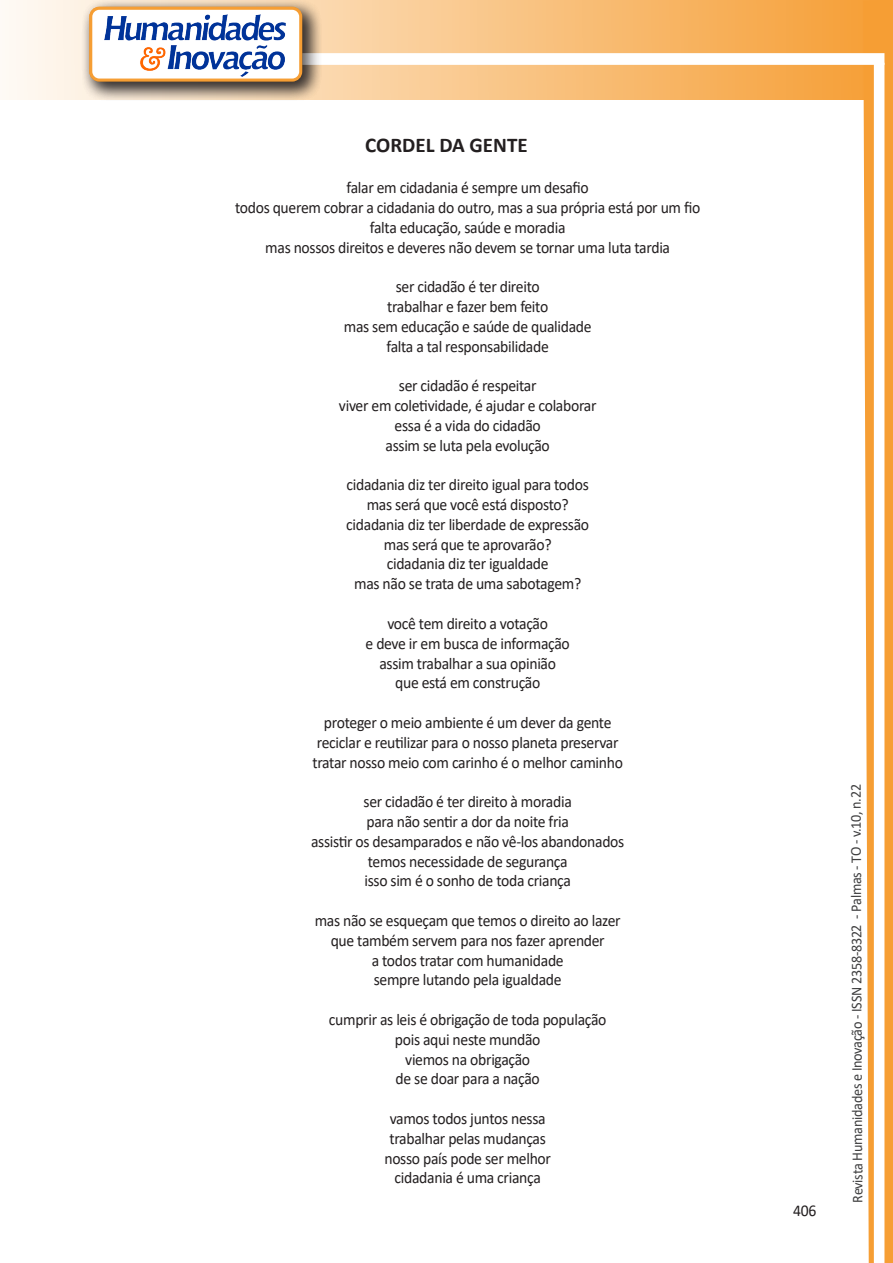
<style>
.page{position:relative;width:893px;height:1263px;background:#fff}
.page>*{position:absolute;margin:0;border:0;box-sizing:border-box;transform-origin:0 0}
.Titulo_2{font:700 21px "Calibri";color:#231f20}
.texto{font:16.5px "Calibri";letter-spacing:-.02em;color:#231f20;scale:.95 1}
.t1{font:15px "Calibri";letter-spacing:-.025em;color:#3e3e3f;scale:.95 1}
</style>
<div class="page">
<svg style="left:5px;top:0;width:858px;height:100px;background:#f9c484"></svg>
<div style="left:302px;top:53px;width:582px;height:12px;background:#fff;border:2px solid #fff"></div>
<svg style="left:863px;top:0;width:30px;height:1263px"></svg>
<div style="left:81px;top:0;width:241px;height:102px;background:#231f20;opacity:.75"></div>
<div style="left:91px;top:8px;width:210px;height:72px;background:#fff;border-radius:9px"></div>
<img style="left:104px;top:14px;width:181px;height:62px">
<div style="left:89px;top:7px;width:213px;height:75px;border:3px solid #f69e34;border-radius:9px"></div>
<p class="Titulo_2" style="left:365px;top:130px;width:164px">CORDEL DA GENTE</p>
<p class="texto" style="left:347px;top:176px;width:257px">falar em cidadania é sempre um desafio</p>
<p class="texto" style="left:235px;top:196px;width:491px">todos querem cobrar a cidadania do outro, mas a sua própria está por um fio</p>
<p class="texto" style="left:370px;top:216px;width:207px">falta educação, saúde e moradia</p>
<p class="texto" style="left:265px;top:236px;width:428px">mas nossos direitos e deveres não devem se tornar uma luta tardia</p>
<p class="texto" style="left:396px;top:275px;width:153px">ser cidadão é ter direito</p>
<p class="texto" style="left:387px;top:295px;width:171px">trabalhar e fazer bem feito</p>
<p class="texto" style="left:344px;top:315px;width:262px">mas sem educação e saúde de qualidade</p>
<p class="texto" style="left:387px;top:335px;width:172px">falta a tal responsabilidade</p>
<p class="texto" style="left:399px;top:374px;width:146px">ser cidadão é respeitar</p>
<p class="texto" style="left:339px;top:394px;width:273px">viver em coletividade, é ajudar e colaborar</p>
<p class="texto" style="left:395px;top:414px;width:155px">essa é a vida do cidadão</p>
<p class="texto" style="left:386px;top:434px;width:174px">assim se luta pela evolução</p>
<p class="texto" style="left:347px;top:473px;width:257px">cidadania diz ter direito igual para todos</p>
<p class="texto" style="left:367px;top:493px;width:214px">mas será que você está disposto?</p>
<p class="texto" style="left:346px;top:513px;width:257px">cidadania diz ter liberdade de expressão</p>
<p class="texto" style="left:384px;top:533px;width:178px">mas será que te aprovarão?</p>
<p class="texto" style="left:387px;top:552px;width:172px">cidadania diz ter igualdade</p>
<p class="texto" style="left:354px;top:572px;width:241px">mas não se trata de uma sabotagem?</p>
<p class="texto" style="left:387px;top:612px;width:171px">você tem direito a votação</p>
<p class="texto" style="left:366px;top:632px;width:217px">e deve ir em busca de informação</p>
<p class="texto" style="left:379px;top:651px;width:188px">assim trabalhar a sua opinião</p>
<p class="texto" style="left:395px;top:671px;width:154px">que está em construção</p>
<p class="texto" style="left:324px;top:711px;width:304px">proteger o meio ambiente é um dever da gente</p>
<p class="texto" style="left:317px;top:731px;width:319px">reciclar e reutilizar para o nosso planeta preservar</p>
<p class="texto" style="left:312px;top:750px;width:328px">tratar nosso meio com carinho é o melhor caminho</p>
<p class="texto" style="left:364px;top:790px;width:221px">ser cidadão é ter direito à moradia</p>
<p class="texto" style="left:366px;top:810px;width:215px">para não sentir a dor da noite fria</p>
<p class="texto" style="left:311px;top:830px;width:331px">assistir os desamparados e não vê-los abandonados</p>
<p class="texto" style="left:368px;top:849px;width:212px">temos necessidade de segurança</p>
<p class="texto" style="left:364px;top:869px;width:219px">isso sim é o sonho de toda criança</p>
<p class="texto" style="left:315px;top:909px;width:324px">mas não se esqueçam que temos o direito ao lazer</p>
<p class="texto" style="left:331px;top:929px;width:290px">que também servem para nos fazer aprender</p>
<p class="texto" style="left:372px;top:948px;width:204px">a todos tratar com humanidade</p>
<p class="texto" style="left:374px;top:968px;width:199px">sempre lutando pela igualdade</p>
<p class="texto" style="left:329px;top:1008px;width:294px">cumprir as leis é obrigação de toda população</p>
<p class="texto" style="left:395px;top:1028px;width:155px">pois aqui neste mundão</p>
<p class="texto" style="left:405px;top:1047px;width:133px">viemos na obrigação</p>
<p class="texto" style="left:396px;top:1067px;width:153px">de se doar para a nação</p>
<p class="texto" style="left:390px;top:1107px;width:166px">vamos todos juntos nessa</p>
<p class="texto" style="left:389px;top:1127px;width:166px">trabalhar pelas mudanças</p>
<p class="texto" style="left:384px;top:1146px;width:177px">nosso país pode ser melhor</p>
<p class="texto" style="left:395px;top:1166px;width:155px">cidadania é uma criança</p>
<p class="texto" style="left:793px;top:1199px;width:26px">406</p>
<p class="t1" style="left:846px;top:1203px;width:442px;rotate:-90deg">Revista Humanidades e Inovação - ISSN 2358-8322 - Palmas - TO - v.10, n.22</p>
</div>
